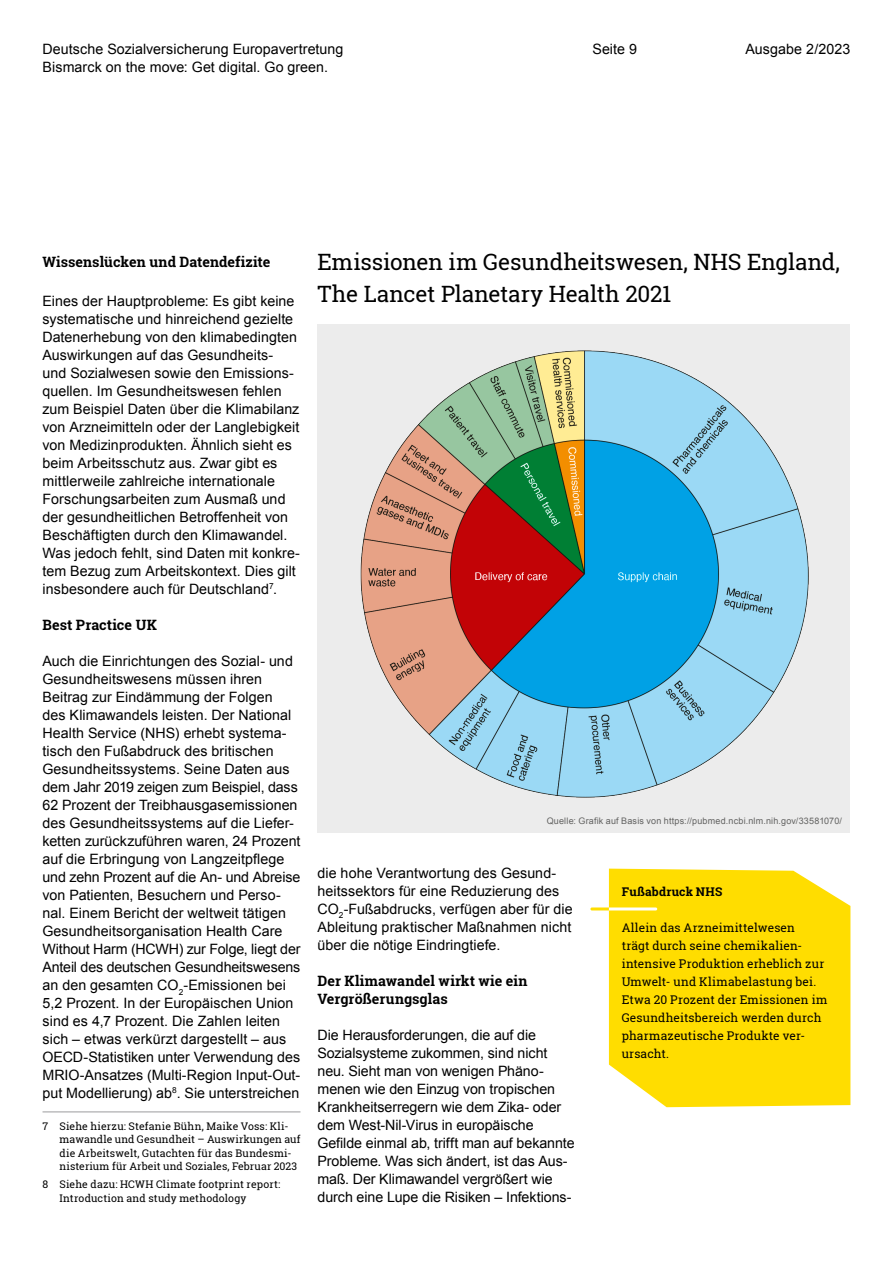
<style>
.page{position:relative;width:893px;height:1263px;background:#fff}
.page>*{position:absolute;margin:0;border:0;box-sizing:border-box;transform-origin:0 0}
.t1{font:22.5px "Roboto Slab";letter-spacing:-.01em;color:#000}
.t2{font:14.25px/18px "Arial";letter-spacing:.005em;color:#000}
.t3{font:700 14.25px/18px "Roboto Slab";letter-spacing:.005em;color:#000}
.t4{font:12px/18px "Roboto Slab";letter-spacing:.01em;color:#000}
.t5{font:700 12px "Roboto Slab";letter-spacing:.02em;color:#000}
.t6{font:10.5px/13.5px "Roboto Slab";letter-spacing:.015em;color:#000}
.t7{font:9px "Arial";letter-spacing:.02em;color:#626261}
</style>
<div class="page">
<hr style="left:43px;top:1111px;width:257px;height:1px;background:#9c9c9d">
<img style="left:317px;top:324px;width:533px;height:509px">
<div style="left:609px;top:869px;width:241px;height:238px;background:#fd0"></div>
<svg style="left:590px;top:907px;width:67px;height:3px"></svg>
<p class="t2" style="left:43px;top:40px;width:302px">Deutsche Sozialversicherung Europavertretung<br>Bismarck on the move: Get digital. Go green.</p>
<p class="t2" style="left:592px;top:40px;width:46px">Seite 9</p>
<p class="t2" style="left:745px;top:40px;width:107px">Ausgabe 2/2023</p>
<h3 class="t3" style="left:43px;top:253px;width:229px">Wissenslücken und Datendefizite</h3>
<p class="t2" style="left:43px;top:292px;width:259px">Eines der Hauptprobleme: Es gibt keine systematische und hinreichend gezielte Datenerhebung von den klimabedingten Auswirkungen auf das Gesundheits-<br>und Sozialwesen sowie den Emissions&shy;quellen. Im Gesundheitswesen fehlen zum Beispiel Daten über die Klimabilanz von Arzneimitteln oder der Langlebigkeit von Medizinprodukten. Ähnlich sieht es beim Arbeitsschutz aus. Zwar gibt es mittlerweile zahlreiche internationale Forschungsarbeiten zum Ausmaß und der gesundheitlichen Betroffenheit von Beschäftigten durch den Klimawandel.<br>Was jedoch fehlt, sind Daten mit konkre&shy;tem Bezug zum Arbeitskontext. Dies gilt insbesondere auch für Deutschland<sup>7</sup>.</p>
<h3 class="t3" style="left:43px;top:616px;width:116px">Best Practice UK</h3>
<p class="t2" style="left:43px;top:652px;width:259px">Auch die Einrichtungen des Sozial- und Gesundheitswesens müssen ihren Beitrag zur Eindämmung der Folgen<br>des Klimawandels leisten. Der National Health Service (NHS) erhebt systema&shy;tisch den Fußabdruck des britischen Gesundheitssystems. Seine Daten aus dem Jahr 2019 zeigen zum Beispiel, dass 62 Prozent der Treibhausgasemissionen des Gesundheitssystems auf die Liefer&shy;ketten zurückzuführen waren, 24 Prozent auf die Erbringung von Langzeitpflege und zehn Prozent auf die An- und Abreise von Patienten, Besuchern und Perso&shy;nal. Einem Bericht der weltweit tätigen Gesundheitsorganisation Health Care Without Harm (HCWH) zur Folge, liegt der Anteil des deutschen Gesundheitswesens an den gesamten CO<sub>2</sub>-Emissionen bei 5,2 Prozent. In der Europäischen Union sind es 4,7 Prozent. Die Zahlen leiten sich – etwas verkürzt dargestellt – aus OECD-Statistiken unter Verwendung des MRIO-Ansatzes (Multi-Region Input-Out&shy;put Modellierung) ab<sup>8</sup>. Sie unterstreichen</p>
<p class="t6" style="left:60px;top:1119px;width:242px;text-indent:-17px">7 Siehe hierzu: Stefanie Bühn, Maike Voss: Kli&shy;mawandle und Gesundheit – Auswirkungen auf die Arbeitswelt, Gutachten für das Bundesmi&shy;nisterium für Arbeit und Soziales, Februar 2023</p>
<p class="t6" style="left:60px;top:1177px;width:222px;text-indent:-17px">8 Siehe dazu: HCWH Climate footprint report:<br>Introduction and study methodology</p>
<p class="t1" style="left:317px;top:246px;width:524px">Emissionen im Gesundheitswesen, NHS England,</p>
<p class="t1" style="left:317px;top:278px;width:355px">The Lancet Planetary Health 2021</p>
<p class="t7" style="left:547px;top:814px;width:297px">Quelle: Grafik auf Basis von https://pubmed.ncbi.nlm.nih.gov/33581070/</p>
<p class="t2" style="left:317px;top:864px;width:257px">die hohe Verantwortung des Gesund&shy;heitssektors für eine Reduzierung des CO<sub>2</sub>-Fußabdrucks, verfügen aber für die Ableitung praktischer Maßnahmen nicht über die nötige Eindringtiefe.</p>
<h3 class="t3" style="left:317px;top:971px;width:211px">Der Klimawandel wirkt wie ein<br>Vergrößerungsglas</h3>
<p class="t2" style="left:317px;top:1026px;width:259px">Die Herausforderungen, die auf die Sozialsysteme zukommen, sind nicht neu. Sieht man von wenigen Phäno&shy;menen wie den Einzug von tropischen Krankheitserregern wie dem Zika- oder dem West-Nil-Virus in europäische Gefilde einmal ab, trifft man auf bekannte Probleme. Was sich ändert, ist das Aus&shy;maß. Der Klimawandel vergrößert wie durch eine Lupe die Risiken – Infektions-</p>
<h4 class="t5" style="left:622px;top:883px;width:102px">Fußabdruck NHS</h4>
<p class="t4" style="left:622px;top:918px;width:207px">Allein das Arzneimittelwesen<br>trägt durch seine chemikalien&shy;intensive Produktion erheblich zur<br>Umwelt- und Klimabelastung bei.<br>Etwa 20 Prozent der Emissionen im<br>Gesundheitsbereich werden durch pharmazeutische Produkte ver&shy;ursacht.</p>
</div>
